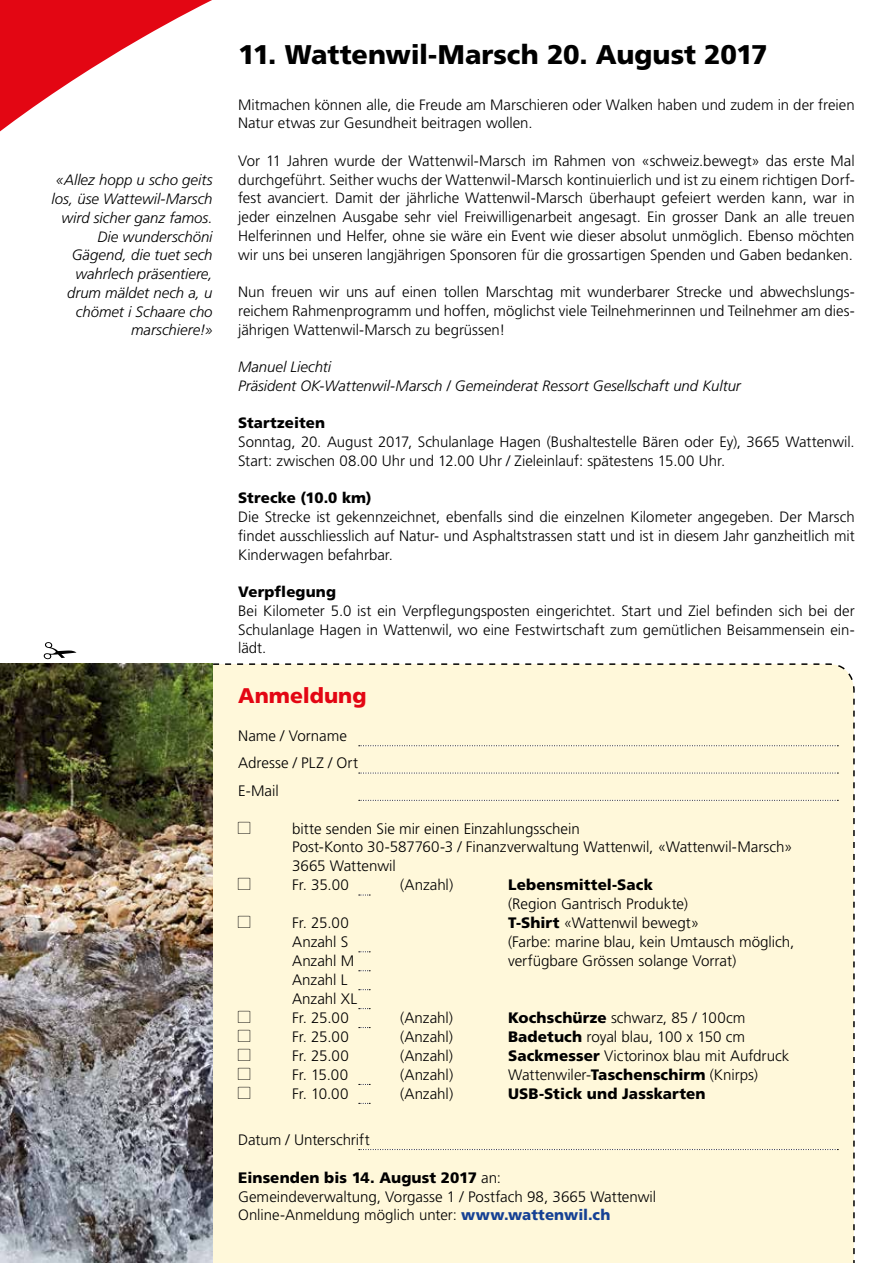
<style>
.page{position:relative;width:893px;height:1263px;background:#fff}
.page>*{position:absolute;margin:0;border:0;box-sizing:border-box;transform-origin:0 0}
.t1{font:900 27px "Frutiger";letter-spacing:-.01em;color:#000}
.t2{font:900 21.15px "Frutiger";color:#e30613}
.t3{font:300 15.15px/18.9px "Frutiger";letter-spacing:-.005em;color:#000}
.t4{font:900 15.15px "Frutiger";letter-spacing:.005em;color:#000}
.t5{font:15.15px "Carta";color:#000}
.t6{font:300 15px/18.8px "Frutiger";color:#000;text-align:justify}
.t7{font:italic 300 15px/18.8px "Frutiger";color:#000}
.t8{font:900 15px "Frutiger";letter-spacing:.005em;color:#000}
.s1{font-weight:900}
.s2{font-weight:900;color:#164194}
</style>
<div class="page">
<svg style="left:0;top:0;width:212px;height:132px"></svg>
<div style="left:213px;top:663px;width:642px;height:600px;background:#fff8da"></div>
<svg style="left:43px;top:642px;width:776px;height:23px"></svg>
<img style="left:0;top:663px;width:213px;height:600px">
<svg style="left:359px;top:745px;width:479px;height:1px"></svg>
<svg style="left:359px;top:773px;width:479px;height:1px"></svg>
<svg style="left:359px;top:800px;width:479px;height:1px"></svg>
<svg style="left:359px;top:1149px;width:479px;height:1px"></svg>
<p class="t7" style="left:52px;top:171px;width:162px;text-align:right">«Allez hopp u scho geits los, üse Wattewil-Marsch wird sicher ganz famos.<br>Die wunderschöni<br>Gägend, die tuet sech wahrlech präsentiere, drum mäldet nech a, u chömet i Schaare cho marschiere!»</p>
<h1 class="t1" style="left:238px;top:38px;width:531px">11. Wattenwil-Marsch 20. August 2017</h1>
<p class="t6" style="left:238px;top:95px;width:618px">Mitmachen können alle, die Freude am Marschieren oder Walken haben und zudem in der freien<br>Natur etwas zur Gesundheit beitragen wollen.</p>
<p class="t6" style="left:238px;top:151px;width:618px">Vor 11 Jahren wurde der Wattenwil-Marsch im Rahmen von «schweiz.bewegt» das erste Mal durchgeführt. Seither wuchs der Wattenwil-Marsch kontinuierlich und ist zu einem richtigen Dorf&shy;fest avanciert. Damit der jährliche Wattenwil-Marsch überhaupt gefeiert werden kann, war in jeder einzelnen Ausgabe sehr viel Freiwilligenarbeit angesagt. Ein grosser Dank an alle treuen Helferinnen und Helfer, ohne sie wäre ein Event wie dieser absolut unmöglich. Ebenso möchten wir uns bei unseren langjährigen Sponsoren für die grossartigen Spenden und Gaben bedanken.</p>
<p class="t6" style="left:238px;top:282px;width:618px">Nun freuen wir uns auf einen tollen Marschtag mit wunderbarer Strecke und abwechslungs&shy;reichem Rahmenprogramm und hoffen, möglichst viele Teilnehmerinnen und Teilnehmer am dies&shy;jährigen Wattenwil-Marsch zu begrüssen!</p>
<p class="t7" style="left:238px;top:357px;width:504px">Manuel Liechti<br>Präsident OK-Wattenwil-Marsch / Gemeinderat Ressort Gesellschaft und Kultur</p>
<p class="t8" style="left:238px;top:414px;width:88px">Startzeiten</p>
<p class="t6" style="left:238px;top:432px;width:618px">Sonntag, 20. August 2017, Schulanlage Hagen (Bushaltestelle Bären oder Ey), 3665 Wattenwil.<br>Start: zwischen 08.00 Uhr und 12.00 Uhr / Zieleinlauf: spätestens 15.00 Uhr.</p>
<p class="t8" style="left:238px;top:489px;width:135px">Strecke (10.0 km)</p>
<p class="t6" style="left:238px;top:507px;width:618px">Die Strecke ist gekennzeichnet, ebenfalls sind die einzelnen Kilometer angegeben. Der Marsch findet ausschliesslich auf Natur- und Asphaltstrassen statt und ist in diesem Jahr ganzheitlich mit Kinderwagen befahrbar.</p>
<p class="t8" style="left:238px;top:583px;width:99px">Verpflegung</p>
<p class="t6" style="left:238px;top:601px;width:618px">Bei Kilometer 5.0 ist ein Verpflegungsposten eingerichtet. Start und Ziel befinden sich bei der Schulanlage Hagen in Wattenwil, wo eine Festwirtschaft zum gemütlichen Beisammensein ein&shy;lädt.</p>
<h2 class="t2" style="left:238px;top:683px;width:130px">Anmeldung</h2>
<p class="t3" style="left:238px;top:722px;width:121px;line-height:27.3px">Name / Vorname<br>Adresse / PLZ / Ort<br>E-Mail</p>
<p class="t5" style="left:238px;top:819px;width:14px">l</p>
<p class="t3" style="left:292px;top:819px;width:502px">bitte senden Sie mir einen Einzahlungsschein<br>Post-Konto 30-587760-3 / Finanzverwaltung Wattenwil, «Wattenwil-Marsch»<br>3665 Wattenwil</p>
<p class="t5" style="left:238px;top:876px;width:14px">l</p>
<p class="t3" style="left:292px;top:876px;width:58px">Fr. 35.00</p>
<p class="t3" style="left:400px;top:876px;width:55px">(Anzahl)</p>
<p class="t4" style="left:508px;top:876px;width:146px">Lebensmittel-Sack</p>
<p class="t3" style="left:508px;top:894px;width:181px">(Region Gantrisch Produkte)</p>
<p class="t5" style="left:238px;top:914px;width:14px">l</p>
<p class="t3" style="left:292px;top:913px;width:58px">Fr. 25.00</p>
<p class="t3" style="left:508px;top:913px;width:193px"><span class="s1">T-Shirt</span> «Wattenwil bewegt»</p>
<p class="t3" style="left:292px;top:932px;width:58px">Anzahl S</p>
<p class="t3" style="left:508px;top:932px;width:288px">(Farbe: marine blau, kein Umtausch möglich,</p>
<p class="t3" style="left:292px;top:951px;width:64px">Anzahl M</p>
<p class="t3" style="left:508px;top:951px;width:230px">verfügbare Grössen solange Vorrat)</p>
<p class="t3" style="left:292px;top:970px;width:66px">Anzahl L<br>Anzahl XL</p>
<p class="t5" style="left:238px;top:1009px;width:14px">l</p>
<p class="t3" style="left:292px;top:1008px;width:58px">Fr. 25.00</p>
<p class="t3" style="left:400px;top:1008px;width:55px">(Anzahl)</p>
<p class="t3" style="left:508px;top:1008px;width:239px"><span class="s1">Kochschürze</span> schwarz, 85 / 100cm</p>
<p class="t5" style="left:238px;top:1028px;width:14px">l</p>
<p class="t3" style="left:292px;top:1027px;width:58px">Fr. 25.00</p>
<p class="t3" style="left:400px;top:1027px;width:55px">(Anzahl)</p>
<p class="t3" style="left:508px;top:1027px;width:239px"><span class="s1">Badetuch</span> royal blau, 100 x 150 cm</p>
<p class="t5" style="left:238px;top:1047px;width:14px">l</p>
<p class="t3" style="left:292px;top:1046px;width:58px">Fr. 25.00</p>
<p class="t3" style="left:400px;top:1046px;width:55px">(Anzahl)</p>
<p class="t3" style="left:508px;top:1046px;width:283px"><span class="s1">Sackmesser</span> Victorinox blau mit Aufdruck</p>
<p class="t5" style="left:238px;top:1066px;width:14px">l</p>
<p class="t3" style="left:292px;top:1065px;width:58px">Fr. 15.00</p>
<p class="t3" style="left:400px;top:1065px;width:55px">(Anzahl)</p>
<p class="t3" style="left:508px;top:1065px;width:251px">Wattenwiler-<span class="s1">Taschenschirm</span> (Knirps)</p>
<p class="t5" style="left:238px;top:1084px;width:14px">l</p>
<p class="t3" style="left:292px;top:1084px;width:58px">Fr. 10.00</p>
<p class="t3" style="left:400px;top:1084px;width:55px">(Anzahl)</p>
<p class="t4" style="left:508px;top:1084px;width:199px">USB-Stick und Jasskarten</p>
<p class="t3" style="left:238px;top:1130px;width:133px">Datum / Unterschrift</p>
<p class="t3" style="left:238px;top:1168px;width:420px"><span class="s1">Einsenden bis 14. August 2017</span> an:<br>Gemeindeverwaltung, Vorgasse 1 / Postfach 98, 3665 Wattenwil</p>
<p class="t6" style="left:238px;top:1206px;width:374px">Online-Anmeldung möglich unter: <span class="s2">www.wattenwil.ch</span></p>
</div>
